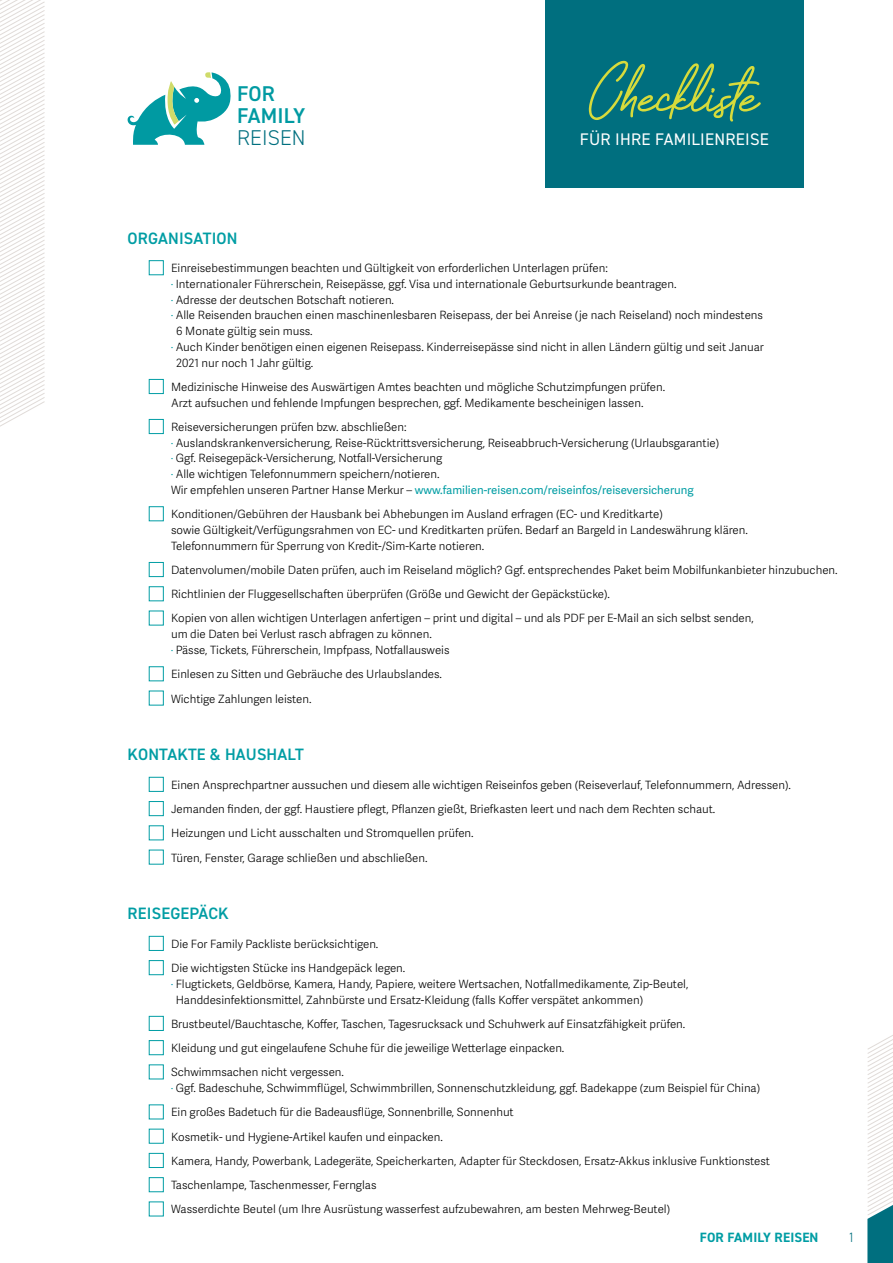
<style>
.page{position:relative;width:893px;height:1263px;background:#fff}
.page>*{position:absolute;margin:0;border:0;box-sizing:border-box;transform-origin:0 0}
.t1{font:51px "Sadwell";color:#d7db3b}
.t2{font:600 21.45px/21.8px "DIN2014";letter-spacing:.01em;color:#009aa2}
.t3{font:300 21.45px "DIN2014";letter-spacing:.01em;color:#006f7f}
.t4{font:16.8px "DIN2014";letter-spacing:.015em;color:#fff}
.t5{font:600 16.5px "DIN2014";letter-spacing:.01em;color:#009da4}
.t6{font:700 13.5px "DIN2014";letter-spacing:.01em;color:#009da4}
.t7{font:300 13.5px "DIN2014";color:#006f7f}
.t8{font:300 11.4px/24.3px "Adelle Sans";color:#000}
.s1{color:#009da4}
.s2{font-weight:400;color:#009da4}
.s3{color:#0096b1}
</style>
<div class="page">
<div style="left:545px;top:0;width:259px;height:187px;background:#006f7f"></div>
<div style="left:149px;top:260px;width:15px;height:15px;border:1px solid #009da4"></div>
<div style="left:149px;top:379px;width:15px;height:15px;border:1px solid #009da4"></div>
<div style="left:149px;top:419px;width:15px;height:15px;border:1px solid #009da4"></div>
<div style="left:149px;top:506px;width:15px;height:15px;border:1px solid #009da4"></div>
<div style="left:149px;top:562px;width:15px;height:15px;border:1px solid #009da4"></div>
<div style="left:149px;top:586px;width:15px;height:15px;border:1px solid #009da4"></div>
<div style="left:149px;top:611px;width:15px;height:14px;border:1px solid #009da4"></div>
<div style="left:149px;top:666px;width:15px;height:15px;border:1px solid #009da4"></div>
<div style="left:149px;top:691px;width:15px;height:14px;border:1px solid #009da4"></div>
<div style="left:149px;top:777px;width:15px;height:15px;border:1px solid #009da4"></div>
<div style="left:149px;top:801px;width:15px;height:15px;border:1px solid #009da4"></div>
<div style="left:149px;top:825px;width:15px;height:15px;border:1px solid #009da4"></div>
<div style="left:149px;top:850px;width:15px;height:14px;border:1px solid #009da4"></div>
<div style="left:149px;top:936px;width:15px;height:15px;border:1px solid #009da4"></div>
<div style="left:149px;top:960px;width:15px;height:15px;border:1px solid #009da4"></div>
<div style="left:149px;top:1016px;width:15px;height:15px;border:1px solid #009da4"></div>
<div style="left:149px;top:1040px;width:15px;height:15px;border:1px solid #009da4"></div>
<div style="left:149px;top:1064px;width:15px;height:15px;border:1px solid #009da4"></div>
<div style="left:149px;top:1104px;width:15px;height:15px;border:1px solid #009da4"></div>
<div style="left:149px;top:1129px;width:15px;height:14px;border:1px solid #009da4"></div>
<div style="left:149px;top:1153px;width:15px;height:15px;border:1px solid #009da4"></div>
<div style="left:149px;top:1177px;width:15px;height:15px;border:1px solid #009da4"></div>
<div style="left:149px;top:1201px;width:15px;height:15px;border:1px solid #009da4"></div>
<svg style="left:0;top:0;width:45px;height:427px"></svg>
<svg style="left:127px;top:72px;width:104px;height:73px"></svg>
<svg style="left:867px;top:1035px;width:26px;height:228px"></svg>
<h2 class="t2" style="left:237px;top:83px;width:70px">FOR<br>FAMILY</h2>
<h2 class="t3" style="left:237px;top:124px;width:70px">REISEN</h2>
<h1 class="t1" style="left:590px;top:64px;width:178px">Checkliste</h1>
<h3 class="t4" style="left:580px;top:129px;width:191px">FÜR IHRE FAMILIENREISE</h3>
<h3 class="t5" style="left:128px;top:227px;width:111px">ORGANISATION</h3>
<p class="t8" style="left:171px;top:256px;width:438px">Einreisebestimmungen beachten und Gültigkeit von erforderlichen Unterlagen prüfen:</p>
<p class="t8" style="left:171px;top:272px;width:507px"><span class="s1">·</span> Internationaler Führerschein, Reisepässe, ggf. Visa und internationale Geburtsurkunde beantragen.</p>
<p class="t8" style="left:171px;top:288px;width:225px"><span class="s1">·</span> Adresse der deutschen Botschaft notieren.</p>
<p class="t8" style="left:171px;top:304px;width:593px"><span class="s1">·</span> Alle Reisenden brauchen einen maschinenlesbaren Reisepass, der bei Anreise (je nach Reiseland) noch mindestens</p>
<p class="t8" style="left:176px;top:319px;width:138px">6 Monate gültig sein muss.</p>
<p class="t8" style="left:171px;top:335px;width:594px"><span class="s1">·</span> Auch Kinder benötigen einen eigenen Reisepass. Kinderreisepässe sind nicht in allen Ländern gültig und seit Januar</p>
<p class="t8" style="left:176px;top:351px;width:139px">2021 nur noch 1 Jahr gültig.</p>
<p class="t8" style="left:171px;top:379px;width:496px;line-height:15.8px">Medizinische Hinweise des Auswärtigen Amtes beachten und mögliche Schutzimpfungen prüfen.<br>Arzt aufsuchen und fehlende Impfungen besprechen, ggf. Medikamente bescheinigen lassen.</p>
<p class="t8" style="left:171px;top:419px;width:549px;line-height:15.8px">Reiseversicherungen prüfen bzw. abschließen:<br><span class="s1">·</span> Auslandskrankenversicherung, Reise-Rücktrittsversicherung, Reiseabbruch-Versicherung (Urlaubsgarantie) <span class="s1">·</span> Ggf. Reisegepäck-Versicherung, Notfall-Versicherung<br><span class="s1">·</span> Alle wichtigen Telefonnummern speichern/notieren.<br>Wir empfehlen unseren Partner Hanse Merkur – <span class="s2">www.familien-reisen.com/reiseinfos/reiseversicherung</span></p>
<p class="t8" style="left:171px;top:507px;width:578px;line-height:15.8px">Konditionen/Gebühren der Hausbank bei Abhebungen im Ausland erfragen (EC- und Kreditkarte)<br>sowie Gültigkeit/Verfügungsrahmen von EC- und Kreditkarten prüfen. Bedarf an Bargeld in Landeswährung klären.<br>Telefonnummern für Sperrung von Kredit-/Sim-Karte notieren.</p>
<p class="t8" style="left:171px;top:558px;width:668px">Datenvolumen/mobile Daten prüfen, auch im Reiseland möglich? Ggf. entsprechendes Paket beim Mobilfunkanbieter hinzubuchen.<br>Richtlinien der Fluggesellschaften überprüfen (Größe und Gewicht der Gepäckstücke).<br>Kopien von allen wichtigen Unterlagen anfertigen – print und digital – und als PDF per E-Mail an sich selbst senden,</p>
<p class="t8" style="left:171px;top:627px;width:280px;line-height:15.8px">um die Daten bei Verlust rasch abfragen zu können.<br><span class="s1">·</span> Pässe, Tickets, Führerschein, Impfpass, Notfallausweis</p>
<p class="t8" style="left:171px;top:662px;width:273px">Einlesen zu Sitten und Gebräuche des Urlaubslandes.<br>Wichtige Zahlungen leisten.</p>
<h3 class="t5" style="left:128px;top:744px;width:178px">KONTAKTE &amp; HAUSHALT</h3>
<p class="t8" style="left:171px;top:773px;width:621px">Einen Ansprechpartner aussuchen und diesem alle wichtigen Reiseinfos geben (Reiseverlauf, Telefonnummern, Adressen).<br>Jemanden finden, der ggf. Haustiere pflegt, Pflanzen gießt, Briefkasten leert und nach dem Rechten schaut.<br>Heizungen und Licht ausschalten und Stromquellen prüfen.<br>Türen, Fenster, Garage schließen und abschließen.</p>
<h3 class="t5" style="left:128px;top:903px;width:103px">REISEGEPÄCK</h3>
<p class="t8" style="left:171px;top:932px;width:236px">Die For Family Packliste berücksichtigen.<br>Die wichtigsten Stücke ins Handgepäck legen.</p>
<p class="t8" style="left:176px;top:976px;width:514px;line-height:15.8px;text-indent:-5px"><span class="s3">·</span> Flugtickets, Geldbörse, Kamera, Handy, Papiere, weitere Wertsachen, Notfallmedikamente, Zip-Beutel,<br>Handdesinfektionsmittel, Zahnbürste und Ersatz-Kleidung (falls Koffer verspätet ankommen)</p>
<p class="t8" style="left:171px;top:1012px;width:516px">Brustbeutel/Bauchtasche, Koffer, Taschen, Tagesrucksack und Schuhwerk auf Einsatzfähigkeit prüfen.<br>Kleidung und gut eingelaufene Schuhe für die jeweilige Wetterlage einpacken.<br>Schwimmsachen nicht vergessen.</p>
<p class="t8" style="left:171px;top:1076px;width:600px"><span class="s1">·</span> Ggf. Badeschuhe, Schwimmflügel, Schwimmbrillen, Sonnenschutzkleidung, ggf. Badekappe (zum Beispiel für China)<br>Ein großes Badetuch für die Badeausflüge, Sonnenbrille, Sonnenhut<br>Kosmetik- und Hygiene-Artikel kaufen und einpacken.<br>Kamera, Handy, Powerbank, Ladegeräte, Speicherkarten, Adapter für Steckdosen, Ersatz-Akkus inklusive Funktionstest Taschenlampe, Taschenmesser, Fernglas<br>Wasserdichte Beutel (um Ihre Ausrüstung wasserfest aufzubewahren, am besten Mehrweg-Beutel)</p>
<p class="t6" style="left:700px;top:1228px;width:120px">FOR FAMILY REISEN</p>
<p class="t7" style="left:848px;top:1229px;width:8px">1</p>
</div>
